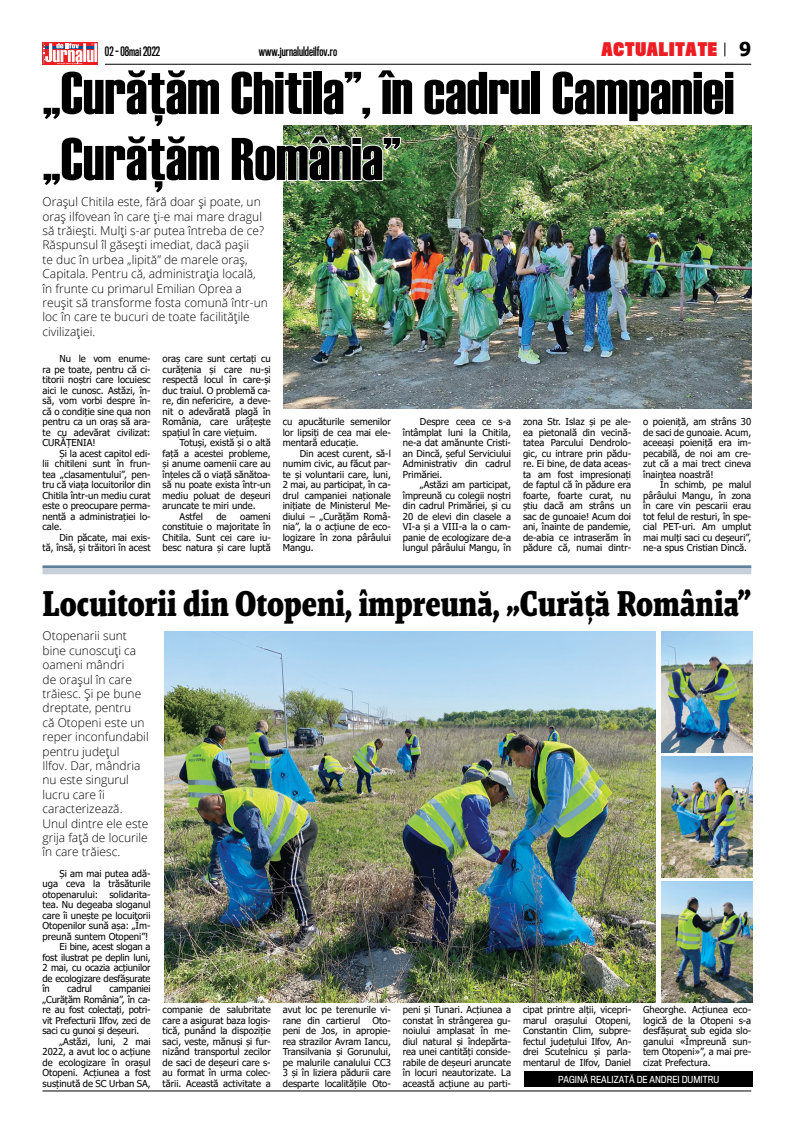
<style>
.page{position:relative;width:808px;height:1134px;background:#fff}
.page>*{position:absolute;margin:0;border:0;box-sizing:border-box;transform-origin:0 0}
.t1{font:60px/66px "Haettenschweiler";color:#000}
.t2{font:700 36.5px "Malaga Narrow OT";color:#000}
.t3{font:900 17.3px "Titling Gothic FB Comp";letter-spacing:.05em;color:#ed1d24}
.t4{font:300 12px/14.4px "Open Sans";color:#000}
.t5{font:600 12px "Titling Gothic FB Comp";color:#000}
.t6{font:9.5px/10.5px "Tahoma";color:#000;text-align:justify}
.t7{font:9px "Titling Gothic FB Narrow";color:#fff}
.s1{font-family:"Tahoma";font-weight:700;font-size:19.1px;color:#000}
</style>
<div class="page">
<hr style="left:43px;top:1090px;width:708px;height:1px;background:#000">
<hr style="left:105px;top:64px;width:646px;height:1px;background:#000">
<svg style="left:724px;top:43px;width:1px;height:13px"></svg>
<img style="left:283px;top:126px;width:468px;height:282px">
<img style="left:164px;top:631px;width:492px;height:371px">
<img style="left:662px;top:631px;width:91px;height:121px">
<img style="left:662px;top:756px;width:91px;height:121px">
<img style="left:662px;top:881px;width:91px;height:121px">
<svg style="left:42px;top:43px;width:179px;height:22px"></svg>
<img style="left:283px;top:134px;width:119px;height:48px">
<hr style="left:43px;top:565px;width:708px;height:3px;background:#5d819b">
<div style="left:43px;top:568px;width:708px;height:6px;background:#c7cfd8"></div>
<div style="left:524px;top:1071px;width:229px;height:16px;background:#000"></div>
<p class="t5" style="left:105px;top:44px;width:57px">02 - 08mai 2022</p>
<p class="t5" style="left:259px;top:44px;width:80px">www.jurnaluldeilfov.ro</p>
<h3 class="t3" style="left:601px;top:38px;width:151px">ACTUALITATE <span class="s1">9</span></h3>
<h1 class="t1" style="left:43px;top:60px;width:693px">„Curăţăm Chitila”, în cadrul Campaniei „Curăţăm România”</h1>
<p class="t4" style="left:43px;top:194px;width:227px">Orașul Chitila este, fără doar și poate, un oraș ilfovean în care ți-e mai mare dragul să trăiești. Mulți s-ar putea întreba de ce?<br>Răspunsul îl găsești imediat, dacă pașii<br>te duc în urbea „lipită” de marele oraș, Capitala. Pentru că, administrația locală, în frunte cu primarul Emilian Oprea a reușit să transforme fosta comună într‑un loc în care te bucuri de toate facilitățile civilizației.</p>
<p class="t6" style="left:43px;top:354px;width:110px;text-indent:17px">Nu le vom enume&shy;ra pe toate, pentru că ci&shy;titorii noștri care locuiesc aici le cunosc. Astăzi, în&shy;să, vom vorbi despre în&shy;că o condiție sine qua non pentru ca un oraș să ara&shy;te cu adevărat civilizat:<br>CURĂȚENIA!</p>
<p class="t6" style="left:43px;top:449px;width:110px;text-indent:17px">Și la acest capitol edi&shy;lii chitileni sunt în frun&shy;tea „clasamentului”, pen&shy;tru că viața locuitorilor din Chitila într-un mediu curat este o preocupare perma&shy;nentă a administrației lo&shy;cale.</p>
<p class="t6" style="left:43px;top:533px;width:110px;text-align:right">Din păcate, mai exis-<br>tă, însă, și trăitori în acest</p>
<p class="t6" style="left:163px;top:354px;width:110px">oraș care sunt certați cu curățenia și care nu-și respectă locul în care-și duc traiul. O problemă ca&shy;re, din nefericire, a deve&shy;nit o adevărată plagă în România, care urâțește spațiul în care viețuim.</p>
<p class="t6" style="left:180px;top:438px;width:93px">Totuși, există și o altă</p>
<p class="t6" style="left:163px;top:449px;width:110px">față a acestei probleme,</p>
<p class="t6" style="left:163px;top:459px;width:110px">și anume oamenii care au</p>
<p class="t6" style="left:163px;top:470px;width:110px">înțeles că o viață sănătoa-</p>
<p class="t6" style="left:163px;top:480px;width:110px">să nu poate exista într-un</p>
<p class="t6" style="left:163px;top:491px;width:110px">mediu poluat de deșeuri</p>
<p class="t6" style="left:163px;top:501px;width:95px">aruncate te miri unde.</p>
<p class="t6" style="left:180px;top:512px;width:25px">Astfel</p>
<p class="t6" style="left:216px;top:512px;width:12px">de</p>
<p class="t6" style="left:163px;top:512px;width:110px;text-indent:78px">oameni constituie o majoritate în Chitila. Sunt cei care iu&shy;besc natura și care luptă</p>
<p class="t6" style="left:283px;top:417px;width:110px">cu apucăturile semenilor lor lipsiți de cea mai ele&shy;mentară educație.</p>
<p class="t6" style="left:283px;top:449px;width:110px;text-indent:17px">Din acest curent, să-l numim civic, au făcut par&shy;te și voluntarii care, luni, 2 mai, au participat, în ca&shy;drul campaniei naționale inițiate de Ministerul Me&shy;diului – „Curățăm Româ&shy;nia”, la o acțiune de eco&shy;logizare în zona pârâului Mangu.</p>
<p class="t6" style="left:403px;top:417px;width:110px;text-indent:17px">Despre ceea ce s-a întâmplat luni la Chitila, ne-a dat amănunte Cristi&shy;an Dincă, șeful Serviciului Administrativ din cadrul Primăriei.</p>
<p class="t6" style="left:403px;top:480px;width:110px;text-indent:17px">„Astăzi am participat, împreună cu colegii noștri din cadrul Primăriei, și cu 20 de elevi din clasele a VI-a și a VIII-a la o cam&shy;panie de ecologizare de-a lungul pârâului Mangu, în</p>
<p class="t6" style="left:523px;top:417px;width:110px">zona Str. Islaz și pe ale&shy;ea pietonală din vecină&shy;tatea Parcului Dendrolo&shy;gic, cu intrare prin pădu&shy;re. Ei bine, de data aceas&shy;ta am fost impresionați de faptul că în pădure era foarte, foarte curat, nu știu dacă am strâns un sac de gunoaie! Acum doi ani, înainte de pandemie, de-abia ce intraserăm în pădure că, numai dintr-</p>
<p class="t6" style="left:643px;top:417px;width:110px">o poieniță, am strâns 30 de saci de gunoaie. Acum, aceeași poieniță era im&shy;pecabilă, de noi am cre&shy;zut că a mai trect cineva înaintea noastră!</p>
<p class="t6" style="left:643px;top:480px;width:110px;text-indent:17px">În schimb, pe malul pârâului Mangu, în zona în care vin pescarii erau tot felul de resturi, în spe&shy;cial PET-uri. Am umplut mai mulți saci cu deșeuri”, ne-a spus Cristian Dincă.</p>
<h2 class="t2" style="left:43px;top:582px;width:710px">Locuitorii din Otopeni, împreună, „Curăță România”</h2>
<p class="t4" style="left:43px;top:628px;width:108px">Otopenarii sunt bine cunoscuți ca oameni mândri<br>de orașul în care trăiesc. Și pe bune dreptate, pentru<br>că Otopeni este un reper inconfundabil pentru județul<br>Ilfov. Dar, mândria nu este singurul lucru care îi caracterizează.<br>Unul dintre ele este grija față de locurile în care trăiesc.</p>
<p class="t6" style="left:60px;top:869px;width:93px">Și am mai putea adă-</p>
<p class="t6" style="left:43px;top:879px;width:110px">uga ceva la trăsăturile</p>
<p class="t6" style="left:43px;top:890px;width:110px">otopenarului: solidarita-</p>
<p class="t6" style="left:43px;top:900px;width:110px">tea. Nu degeaba sloganul</p>
<p class="t6" style="left:43px;top:911px;width:110px">care îi unește pe locuitorii</p>
<p class="t6" style="left:43px;top:921px;width:110px">Otopenilor sună așa: „Îm-</p>
<p class="t6" style="left:43px;top:932px;width:107px">preună suntem Otopeni”!</p>
<p class="t6" style="left:60px;top:942px;width:93px">Ei bine, acest slogan a</p>
<p class="t6" style="left:43px;top:953px;width:110px">fost ilustrat pe deplin luni,</p>
<p class="t6" style="left:43px;top:963px;width:110px">2 mai, cu ocazia acțiunilor</p>
<p class="t6" style="left:43px;top:974px;width:110px">de ecologizare desfășurate</p>
<p class="t6" style="left:43px;top:984px;width:9px">în</p>
<p class="t6" style="left:67px;top:984px;width:26px">cadrul</p>
<p class="t6" style="left:43px;top:984px;width:110px;text-indent:67px">campaniei „Curățăm România”, în ca&shy;re au fost colectați, potri&shy;vit Prefecturii Ilfov, zeci de saci cu gunoi și deșeuri.</p>
<p class="t6" style="left:43px;top:1037px;width:110px;text-indent:17px">„Astăzi, luni, 2 mai 2022, a avut loc o acțiune de ecologizare în orașul Otopeni. Acțiunea a fost susținută de SC Urban SA,</p>
<p class="t6" style="left:283px;top:1016px;width:110px;text-indent:90px">Oto&shy;peni de Jos, in apropie&shy;rea strazilor Avram Iancu, Transilvania și Gorunului, pe malurile canalului CC3<br>3 și în liziera pădurii care desparte localitățile Oto-</p>
<p class="t6" style="left:403px;top:1005px;width:110px">peni și Tunari. Acțiunea a constat în strângerea gu&shy;noiului amplasat în me&shy;diul natural și îndepărta&shy;rea unei cantități conside&shy;rabile de deșeuri aruncate în locuri neautorizate. La această acțiune au parti-</p>
<p class="t6" style="left:523px;top:1005px;width:110px">cipat printre alții, vicepri&shy;marul orașului Otopeni, Constantin Clim, subpre&shy;fectul județului Ilfov, An&shy;drei Scutelnicu și parla&shy;mentarul de Ilfov, Daniel</p>
<p class="t6" style="left:643px;top:1005px;width:110px">Gheorghe. Acțiunea eco&shy;logică de la Otopeni s-a desfășurat sub egida slo&shy;ganului «Împreună sun&shy;tem Otopeni»”, a mai pre&shy;cizat Prefectura.</p>
<p class="t6" style="left:163px;top:1005px;width:110px">companie de salubritate care a asigurat baza logis&shy;tică, punând la dispoziție saci, veste, mănuși și fur&shy;nizând transportul zecilor de saci de deșeuri care s&shy;au format în urma colec&shy;tării. Această activitate a</p>
<p class="t6" style="left:283px;top:1005px;width:110px">avut loc pe terenurile vi&shy;rane din cartierul</p>
<p class="t7" style="left:558px;top:1074px;width:98px">PAGINĂ REALIZATĂ DE ANDREI</p>
<p class="t7" style="left:682px;top:1074px;width:39px">DUMITRU</p>
</div>
